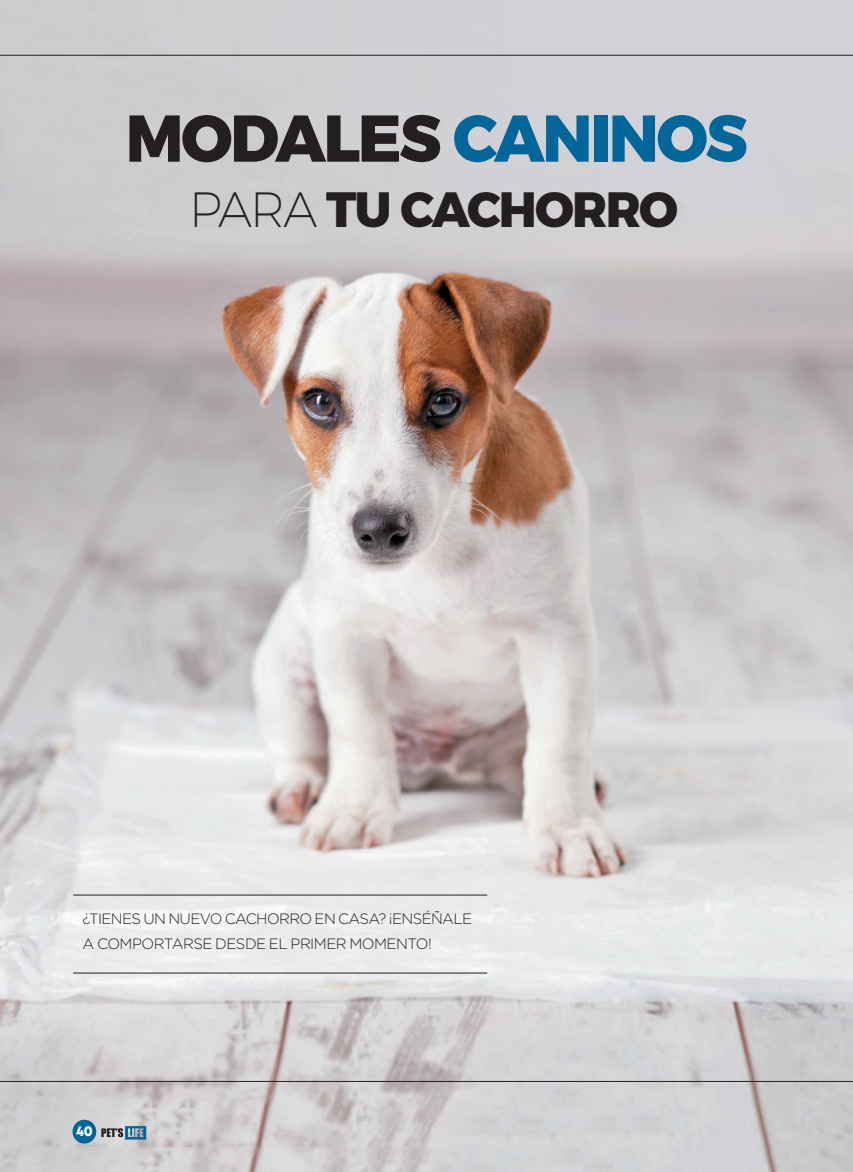
<style>
.page{position:relative;width:853px;height:1172px;background:#fff}
.page>*{position:absolute;margin:0;border:0;box-sizing:border-box;transform-origin:0 0}
.t1{font:800 66px "Montserrat";letter-spacing:-.035em;color:#231f20}
.t2{font:800 49.5px "Montserrat";letter-spacing:-.035em;color:#231f20}
.t3{font:300 15px/25.5px "Gotham Rounded";letter-spacing:-.045em;color:#231f20}
.t4{font:14.4px "Mont Heavy DEMO";color:#fff;scale:.93 1}
.s1{color:#01669a}
.s2{font-weight:200}
</style>
<div class="page">
<img style="left:0;top:0;width:853px;height:1172px">
<hr style="left:73px;top:895px;width:414px;height:1px;background:#231f20">
<hr style="left:73px;top:972px;width:414px;height:1px;background:#231f20">
<hr style="left:0;top:55px;width:853px;height:1px;background:#231f20">
<hr style="left:0;top:1081px;width:853px;height:1px;background:#231f20">
<div style="left:72px;top:1120px;width:24px;height:23px;background:#01669a;border-radius:50%"></div>
<svg style="left:101px;top:1126px;width:45px;height:13px"></svg>
<p class="t1" style="left:126px;top:84px;width:623px">MODALES <span class="s1">CANINOS</span></p>
<p class="t2" style="left:189px;top:169px;width:490px"><span class="s2">PARA</span> TU CACHORRO</p>
<p class="t3" style="left:83px;top:905px;width:391px">¿TIENES UN NUEVO CACHORRO EN CASA? ¡ENSÉÑALE<br>A COMPORTARSE DESDE EL PRIMER MOMENTO!</p>
<p class="t4" style="left:76px;top:1123px;width:19px">40</p>
</div>
